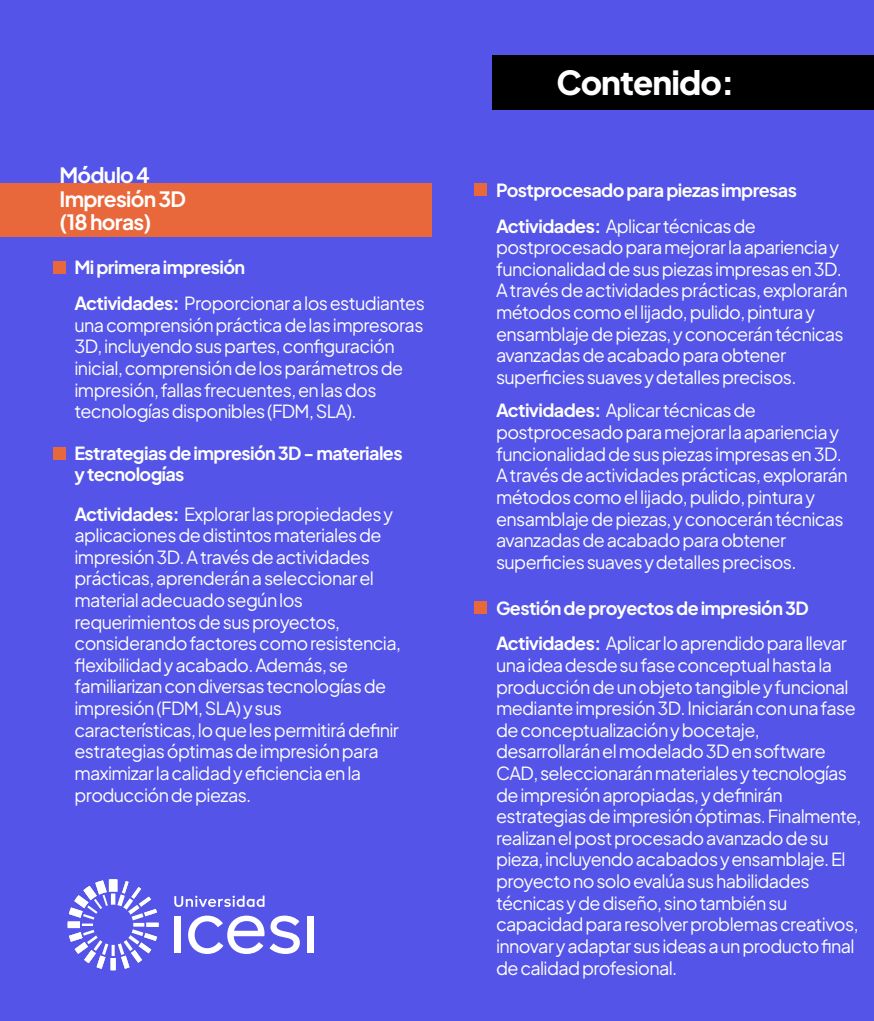
<style>
.page{position:relative;width:874px;height:1021px;background:#fff}
.page>*{position:absolute;margin:0;border:0;box-sizing:border-box;transform-origin:0 0}
.t1{font:800 33px "Plus Jakarta Sans";letter-spacing:-.025em;color:#fff}
.t2{font:700 21px/23.1px "Plus Jakarta Sans";letter-spacing:-.035em;color:#fff}
.t3{font:18px/21.6px "Plus Jakarta Sans";letter-spacing:-.035em;color:#fff}
.t4{font:700 18px/21.6px "Plus Jakarta Sans";letter-spacing:-.035em;color:#fff}
.s1{font-weight:700}
</style>
<div class="page">
<div style="left:0;top:0;width:874px;height:1020px;background:#5454e9"></div>
<div style="left:493px;top:56px;width:381px;height:54px;background:#000"></div>
<svg style="left:68px;top:879px;width:91px;height:91px"></svg>
<div style="left:174px;top:916px;width:7px;height:36px;background:#fff"></div>
<svg style="left:188px;top:915px;width:112px;height:38px"></svg>
<div style="left:307px;top:916px;width:6px;height:36px;background:#fff"></div>
<svg style="left:174px;top:895px;width:90px;height:11px"></svg>
<div style="left:474px;top:601px;width:13px;height:12px;background:#e9683b"></div>
<div style="left:0;top:183px;width:432px;height:54px;background:#e9683b"></div>
<div style="left:53px;top:261px;width:12px;height:12px;background:#e9683b"></div>
<div style="left:474px;top:183px;width:13px;height:13px;background:#e9683b"></div>
<div style="left:53px;top:447px;width:12px;height:12px;background:#e9683b"></div>
<p class="t2" style="left:60px;top:160px;width:92px">Módulo 4</p>
<p class="t2" style="left:60px;top:184px;width:128px">Impresión 3D (18 horas)</p>
<p class="t4" style="left:74px;top:254px;width:172px">Mi primera impresión</p>
<p class="t3" style="left:74px;top:291px;width:352px"><span class="s1">Actividades:</span> Proporcionar a los estudiantes una comprensión práctica de las impresoras 3D, incluyendo sus partes, configuración inicial, comprensión de los parámetros de impresión, fallas frecuentes, en las dos tecnologías disponibles (FDM, SLA).</p>
<p class="t4" style="left:74px;top:439px;width:330px">Estrategias de impresión 3D - materiales y tecnologías</p>
<p class="t3" style="left:74px;top:501px;width:328px"><span class="s1">Actividades:</span> Explorar las propiedades y aplicaciones de distintos materiales de impresión 3D. A través de actividades prácticas, aprenderán a seleccionar el material adecuado según los requerimientos de sus proyectos, considerando factores como resistencia, flexibilidad y acabado. Además, se familiarizan con diversas tecnologías de impresión (FDM, SLA) y sus características, lo que les permitirá definir estrategias óptimas de impresión para maximizar la calidad y eficiencia en la producción de piezas.</p>
<h1 class="t1" style="left:556px;top:52px;width:180px">Contenido:</h1>
<p class="t4" style="left:496px;top:177px;width:302px">Postprocesado para piezas impresas</p>
<p class="t3" style="left:496px;top:213px;width:353px"><span class="s1">Actividades:</span> Aplicar técnicas de postprocesado para mejorar la apariencia y funcionalidad de sus piezas impresas en 3D.<br>A través de actividades prácticas, explorarán métodos como el lijado, pulido, pintura y ensamblaje de piezas, y conocerán técnicas avanzadas de acabado para obtener superficies suaves y detalles precisos.</p>
<p class="t3" style="left:496px;top:398px;width:353px"><span class="s1">Actividades:</span> Aplicar técnicas de postprocesado para mejorar la apariencia y funcionalidad de sus piezas impresas en 3D.<br>A través de actividades prácticas, explorarán métodos como el lijado, pulido, pintura y ensamblaje de piezas, y conocerán técnicas avanzadas de acabado para obtener superficies suaves y detalles precisos.</p>
<p class="t4" style="left:496px;top:594px;width:314px">Gestión de proyectos de impresión 3D</p>
<p class="t3" style="left:496px;top:630px;width:367px"><span class="s1">Actividades:</span> Aplicar lo aprendido para llevar una idea desde su fase conceptual hasta la producción de un objeto tangible y funcional mediante impresión 3D. Iniciarán con una fase de conceptualización y bocetaje, desarrollarán el modelado 3D en software CAD, seleccionarán materiales y tecnologías de impresión apropiadas, y definirán estrategias de impresión óptimas. Finalmente, realizan el post procesado avanzado de su pieza, incluyendo acabados y ensamblaje. El proyecto no solo evalúa sus habilidades técnicas y de diseño, sino también su capacidad para resolver problemas creativos, innovar y adaptar sus ideas a un producto final de calidad profesional.</p>
</div>
